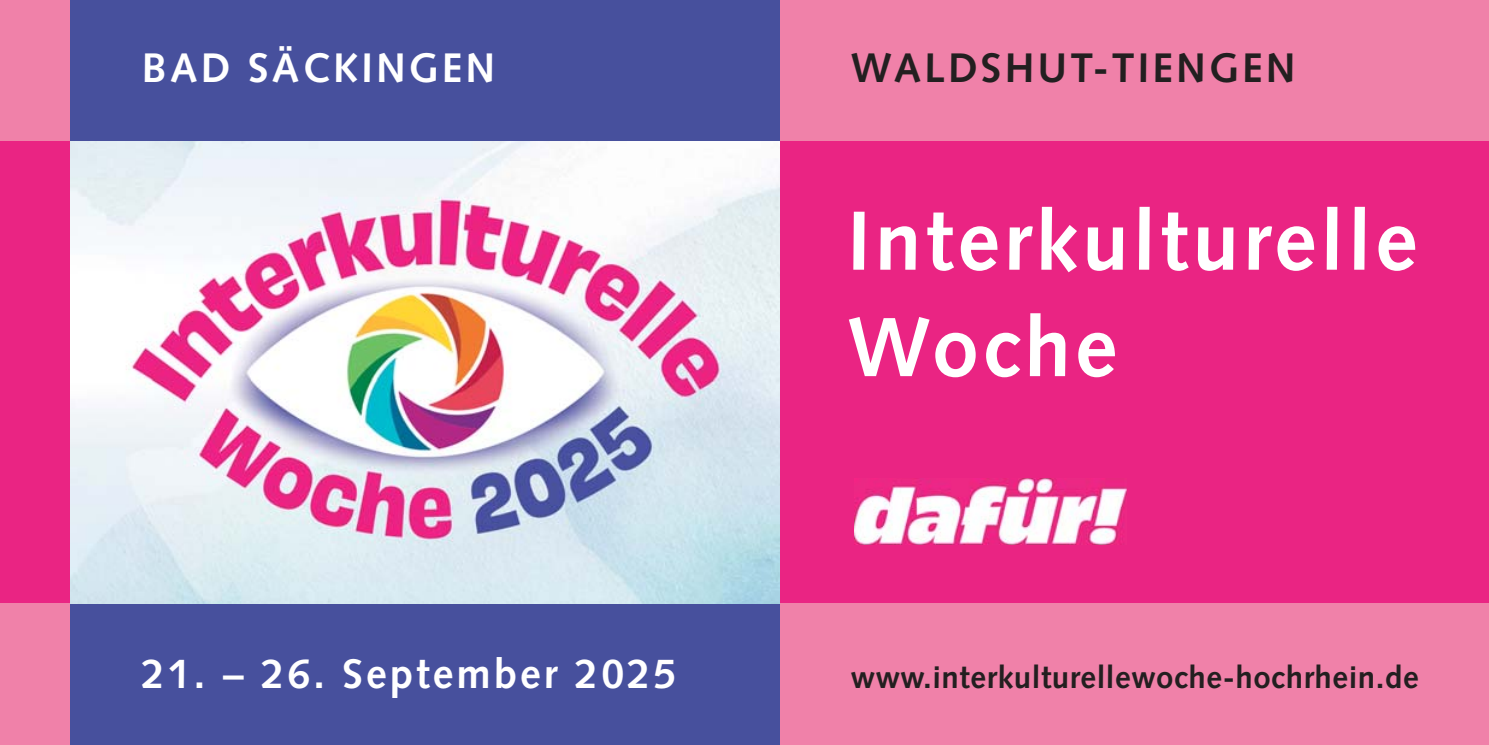
<style>
.page{position:relative;width:1489px;height:745px;background:#fff}
.page>*{position:absolute;margin:0;border:0;box-sizing:border-box;transform-origin:0 0}
.t1{font:700 83.75px/106.2px "Syntax";letter-spacing:.05em;color:#fff}
.t2{font:700 41.25px "Syntax";letter-spacing:.075em;color:#fff}
.t3{font:700 41.25px "Syntax";letter-spacing:.075em;color:#231f20}
.t4{font:700 31.25px "Syntax";letter-spacing:.02em;color:#231f20}
</style>
<div class="page">
<div style="left:0;top:0;width:1488px;height:744px;background:#f081a9"></div>
<div style="left:71px;top:0;width:709px;height:744px;background:#47509d"></div>
<div style="left:0;top:142px;width:1488px;height:460px;background:#ea2483"></div>
<img style="left:71px;top:142px;width:709px;height:460px">
<img style="left:854px;top:478px;width:272px;height:66px">
<h2 class="t2" style="left:142px;top:51px;width:355px">BAD SÄCKINGEN</h2>
<h2 class="t3" style="left:850px;top:51px;width:446px">WALDSHUT-TIENGEN</h2>
<h1 class="t1" style="left:847px;top:195px;width:571px">Interkulturelle<br>Woche</h1>
<h2 class="t2" style="left:142px;top:656px;width:536px">21. – 26. September 2025</h2>
<p class="t4" style="left:850px;top:664px;width:569px">www.interkulturellewoche-hochrhein.de</p>
</div>
